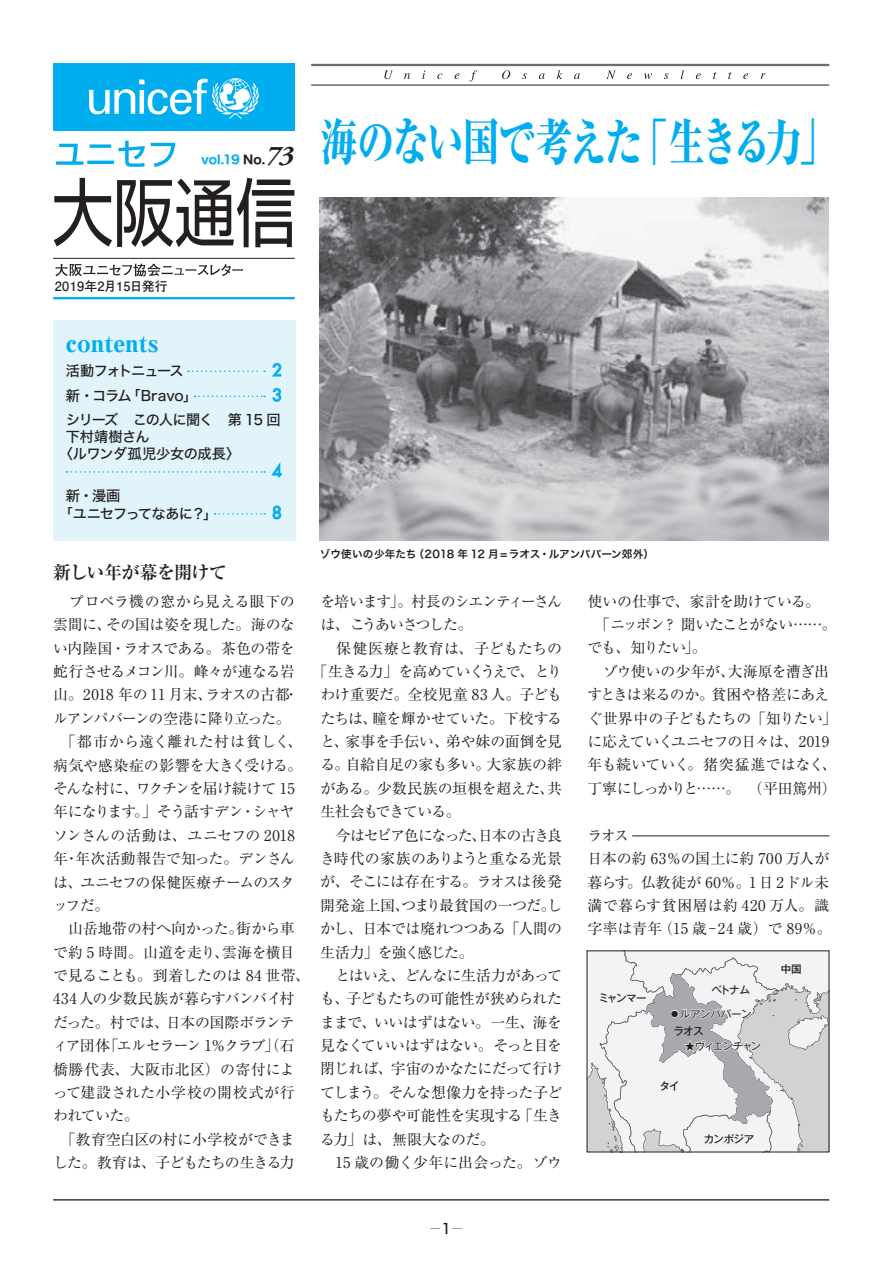
<style>
.page{position:relative;width:893px;height:1263px;background:#fff}
.page>*{position:absolute;margin:0;border:0;box-sizing:border-box;transform-origin:0 0}
.t1{font:800 51px "Ryumin Pro";letter-spacing:-.065em;color:#00aeef;scale:.73 1}
.t2{font:italic 700 27px "Adobe Garamond Pro";color:#231f20}
.t3{font:800 expanded 23.85px "Ryumin Pro";color:#00aeef}
.t4{font:700 18px "Ryumin Pro";letter-spacing:-.04em;color:#231f20}
.t5{font:500 16.35px "Futura Std";color:#00aeef}
.t6{font:14.85px/23.4px "Ryumin Pro";letter-spacing:-.025em;color:#231f20}
.t7{font:14.85px/23.4px "Ryumin Pro";letter-spacing:.015em;color:#231f20}
.t8{font:14.85px "Ryumin Pro";letter-spacing:-.07em;color:#231f20}
.t9{font:14.85px "Ryumin Pro";letter-spacing:-.065em;color:#231f20}
.t10{font:14.85px "Ryumin Pro";letter-spacing:-.09em;color:#231f20}
.t11{font:14.85px "Ryumin Pro";letter-spacing:-.08em;color:#231f20}
.t12{font:14.85px "Ryumin Pro";letter-spacing:.01em;color:#231f20}
.t13{font:14.85px "Ryumin Pro";letter-spacing:-.045em;color:#231f20}
.t14{font:14.85px "Ryumin Pro";letter-spacing:-.005em;color:#231f20}
.t15{font:14.85px "Ryumin Pro";letter-spacing:.005em;color:#231f20}
.t16{font:14.85px "Ryumin Pro";letter-spacing:-.105em;color:#231f20}
.t17{font:14.85px "Ryumin Pro";letter-spacing:-.055em;color:#231f20}
.t18{font:14.25px/17.9px "Hira Kaku Std W5";letter-spacing:-.05em;color:#231f20}
.t19{font:14.25px "Hira Kaku Std W5";letter-spacing:-.08em;color:#231f20}
.t20{font:14.25px "Hira Kaku Std W5";letter-spacing:-.025em;color:#231f20}
.t21{font:14.25px "Hira Kaku Std W5";letter-spacing:-.01em;color:#231f20}
.t22{font:14.25px "Hira Kaku Std W5";letter-spacing:-.1em;color:#231f20}
.t23{font:700 12.75px "Futo Go B101 Pro";letter-spacing:.025em;color:#231f20}
.t24{font:12px "Hira Kaku Std W7";letter-spacing:-.005em;color:#00aeef}
.t25{font:10.65px "Hira Kaku Std W6";letter-spacing:-.01em;color:#231f20}
.t26{font:500 10.5px "Gothic MB101 Pro";letter-spacing:-.06em;color:#231f20}
.t27{font:10.5px "Gothic MB101 Pro";letter-spacing:-.02em;color:#231f20}
.t28{font:10.5px "Gothic MB101 Pro";letter-spacing:-.125em;color:#231f20}
.t29{font:9.75px "Hira Kaku Std W5";color:#231f20}
.s1{color:#231f20}
.s2{font-size:14.25px}
</style>
<div class="page">
<hr style="left:632px;top:835px;width:197px;height:1px;background:#231f20">
<svg style="left:589px;top:953px;width:238px;height:197px"></svg>
<div style="left:53px;top:320px;width:243px;height:220px;background:#e1f4fc"></div>
<svg style="left:188px;top:370px;width:77px;height:2px"></svg>
<svg style="left:272px;top:363px;width:9px;height:14px"></svg>
<svg style="left:195px;top:396px;width:70px;height:1px"></svg>
<svg style="left:273px;top:388px;width:8px;height:14px"></svg>
<svg style="left:67px;top:471px;width:198px;height:2px"></svg>
<svg style="left:271px;top:462px;width:11px;height:15px"></svg>
<svg style="left:214px;top:513px;width:51px;height:2px"></svg>
<svg style="left:273px;top:505px;width:8px;height:14px"></svg>
<img style="left:320px;top:198px;width:508px;height:342px">
<hr style="left:53px;top:1199px;width:776px;height:1px;background:#231f20">
<svg style="left:55px;top:264px;width:188px;height:12px"></svg>
<div style="left:53px;top:64px;width:242px;height:67px;background:#00aeef"></div>
<svg style="left:89px;top:78px;width:170px;height:41px"></svg>
<hr style="left:53px;top:258px;width:242px;height:1px;background:#231f20">
<hr style="left:53px;top:297px;width:242px;height:2px;background:#00aeef">
<svg style="left:54px;top:178px;width:240px;height:69px"></svg>
<svg style="left:56px;top:144px;width:27px;height:21px"></svg>
<svg style="left:90px;top:144px;width:21px;height:4px"></svg>
<hr style="left:87px;top:161px;width:27px;height:3px;background:#00aeef">
<svg style="left:118px;top:141px;width:27px;height:26px"></svg>
<svg style="left:151px;top:143px;width:24px;height:24px"></svg>
<hr style="left:311px;top:85px;width:518px;height:1px;background:#231f20">
<hr style="left:311px;top:64px;width:518px;height:2px;background:#6c6d70">
<svg style="left:384px;top:71px;width:9px;height:8px"></svg>
<svg style="left:404px;top:73px;width:6px;height:6px"></svg>
<svg style="left:422px;top:71px;width:3px;height:8px"></svg>
<svg style="left:437px;top:73px;width:5px;height:6px"></svg>
<svg style="left:455px;top:73px;width:4px;height:6px"></svg>
<svg style="left:470px;top:70px;width:7px;height:12px"></svg>
<svg style="left:502px;top:70px;width:8px;height:9px"></svg>
<svg style="left:522px;top:73px;width:5px;height:6px"></svg>
<svg style="left:539px;top:73px;width:6px;height:6px"></svg>
<svg style="left:557px;top:70px;width:5px;height:9px"></svg>
<svg style="left:574px;top:73px;width:6px;height:6px"></svg>
<svg style="left:606px;top:71px;width:10px;height:8px"></svg>
<svg style="left:627px;top:73px;width:5px;height:6px"></svg>
<svg style="left:644px;top:73px;width:8px;height:6px"></svg>
<svg style="left:664px;top:73px;width:4px;height:6px"></svg>
<svg style="left:681px;top:70px;width:3px;height:9px"></svg>
<svg style="left:696px;top:73px;width:5px;height:6px"></svg>
<svg style="left:713px;top:72px;width:3px;height:7px"></svg>
<svg style="left:728px;top:72px;width:4px;height:7px"></svg>
<svg style="left:743px;top:73px;width:5px;height:6px"></svg>
<svg style="left:761px;top:73px;width:4px;height:6px"></svg>
<p class="t24" style="left:201px;top:150px;width:65px">vol.19 <span class="s1">No.</span></p>
<h2 class="t2" style="left:266px;top:140px;width:29px">73</h2>
<h1 class="t1" style="left:321px;top:102px;width:708px">海のない国で考えた「生きる力」</h1>
<p class="t23" style="left:55px;top:276px;width:114px">2019年2月15日発行</p>
<h3 class="t3" style="left:65px;top:324px;width:94px">contents</h3>
<p class="t22" style="left:66px;top:360px;width:119px">活動フォトニュース</p>
<p class="t5" style="left:272px;top:360px;width:11px">2</p>
<p class="t21" style="left:66px;top:385px;width:133px">新・コラム「Bravo」</p>
<p class="t5" style="left:272px;top:385px;width:11px">3</p>
<p class="t19" style="left:66px;top:409px;width:217px">シリーズ　この人に聞く　第 15 回</p>
<p class="t18" style="left:66px;top:428px;width:85px">下村靖樹さん</p>
<p class="t20" style="left:59px;top:442px;width:183px">〈ルワンダ孤児少女の成長〉</p>
<p class="t5" style="left:272px;top:460px;width:11px">4</p>
<p class="t18" style="left:59px;top:486px;width:160px;text-indent:7px">新・漫画<br>「ユニセフってなあに？」</p>
<p class="t5" style="left:272px;top:502px;width:11px">8</p>
<p class="t4" style="left:53px;top:558px;width:175px">新しい年が幕を開けて</p>
<p class="t25" style="left:320px;top:546px;width:335px">ゾウ使いの少年たち（2018 年 12 月 =ラオス・ルアンパバーン郊外）</p>
<p class="t6" style="left:53px;top:589px;width:258px">　プロペラ機の窓から見える眼下の雲間に、その国は姿を現した。海のない内陸国・ラオスである。茶色の帯を蛇行させるメコン川。峰々が連なる岩山。2018 年の 11 月末、ラオスの古都・ルアンパバーンの空港に降り立った。<br>　「都市から遠く離れた村は貧しく、病気や感染症の影響を大きく受ける。そんな村に、ワクチンを届け続けて 15年になります。」そう話すデン・シャヤソンさんの活動は、ユニセフの 2018年・年次活動報告で知った。デンさんは、ユニセフの保健医療チームのスタッフだ。<br>　山岳地帯の村へ向かった。街から車で約 5 時間。山道を走り、雲海を横目で見ることも。到着したのは 84 世帯、<br>434人の少数民族が暮らすバンバイ村だった。村では、日本の国際ボランティア団体｢エルセラーン 1％クラブ」（石橋勝代表、大阪市北区）の寄付によって建設された小学校の開校式が行われていた。<br>　「教育空白区の村に小学校ができました。教育は、子どもたちの生きる力</p>
<p class="t9" style="left:320px;top:590px;width:243px">を培います」。村長のシエンティーさん</p>
<p class="t16" style="left:320px;top:613px;width:154px">は、こうあいさつした。</p>
<p class="t15" style="left:320px;top:636px;width:243px">　保健医療と教育は、子どもたちの</p>
<p class="t10" style="left:313px;top:660px;width:251px">「生きる力」を高めていくうえで、とり</p>
<p class="t12" style="left:320px;top:683px;width:243px">わけ重要だ。全校児童 83 人。子ども</p>
<p class="t6" style="left:320px;top:705px;width:243px">たちは、瞳を輝かせていた。下校する</p>
<p class="t6" style="left:320px;top:729px;width:243px">と、家事を手伝い、弟や妹の面倒を見</p>
<p class="t6" style="left:320px;top:752px;width:243px">る。自給自足の家も多い。大家族の絆</p>
<p class="t6" style="left:320px;top:776px;width:243px">がある。少数民族の垣根を超えた、共</p>
<p class="t17" style="left:320px;top:800px;width:142px">生社会もできている。</p>
<p class="t11" style="left:320px;top:823px;width:243px">　今はセピア色になった、日本の古き良</p>
<p class="t13" style="left:320px;top:847px;width:244px">き時代の家族のありようと重なる光景</p>
<p class="t8" style="left:320px;top:870px;width:243px">が、そこには存在する。ラオスは後発</p>
<p class="t6" style="left:320px;top:892px;width:243px">開発途上国、つまり最貧国の一つだ。し</p>
<p class="t6" style="left:320px;top:916px;width:243px">かし、日本では廃れつつある｢人間の</p>
<p class="t8" style="left:320px;top:940px;width:155px">生活力」を強く感じた。</p>
<p class="t6" style="left:320px;top:963px;width:243px">　とはいえ、どんなに生活力があって</p>
<p class="t6" style="left:320px;top:986px;width:243px">も、子どもたちの可能性が狭められた</p>
<p class="t6" style="left:320px;top:1009px;width:243px">ままで、いいはずはない。一生、海を</p>
<p class="t6" style="left:320px;top:1033px;width:243px">見なくていいはずはない。そっと目を</p>
<p class="t6" style="left:320px;top:1056px;width:243px">閉じれば、宇宙のかなたにだって行け</p>
<p class="t6" style="left:320px;top:1079px;width:243px">てしまう。そんな想像力を持った子ど</p>
<p class="t6" style="left:320px;top:1103px;width:243px">もたちの夢や可能性を実現する「生き</p>
<p class="t6" style="left:320px;top:1126px;width:176px">る力」は、無限大なのだ。</p>
<p class="t14" style="left:320px;top:1151px;width:243px">　15 歳の働く少年に出会った。ゾウ</p>
<p class="t29" style="left:431px;top:1221px;width:33px">─<span class="s2">1</span>─</p>
<p class="t6" style="left:587px;top:588px;width:251px">使いの仕事で、家計を助けている。　「ニッポン ? 聞いたことがない……。でも、知りたい」。<br>　ゾウ使いの少年が、大海原を漕ぎ出すときは来るのか。貧困や格差にあえぐ世界中の子どもたちの｢知りたい」に応えていくユニセフの日々は、2019年も続いていく。猪突猛進ではなく、丁寧にしっかりと……。（平田篤州）</p>
<p class="t7" style="left:587px;top:846px;width:246px">日本の約 63％の国土に約 700 万人が暮らす。仏教徒が 60％。1日 2ドル未満で暮らす貧困層は約 420 万人。識字率は青年（15 歳–24 歳）で 89％。</p>
<p class="t26" style="left:599px;top:989px;width:50px">ミャンマー</p>
<p class="t26" style="left:711px;top:981px;width:40px">ベトナム</p>
<p class="t27" style="left:669px;top:1005px;width:84px">●ルアンパバーン</p>
<p class="t28" style="left:685px;top:1037px;width:78px">★ヴィエンチャン</p>
<p class="t26" style="left:673px;top:1022px;width:32px">ラオス</p>
<p class="t26" style="left:660px;top:1077px;width:22px">タイ</p>
<p class="t26" style="left:704px;top:1130px;width:52px">カンボジア</p>
<p class="t26" style="left:781px;top:960px;width:23px">中国</p>
</div>
